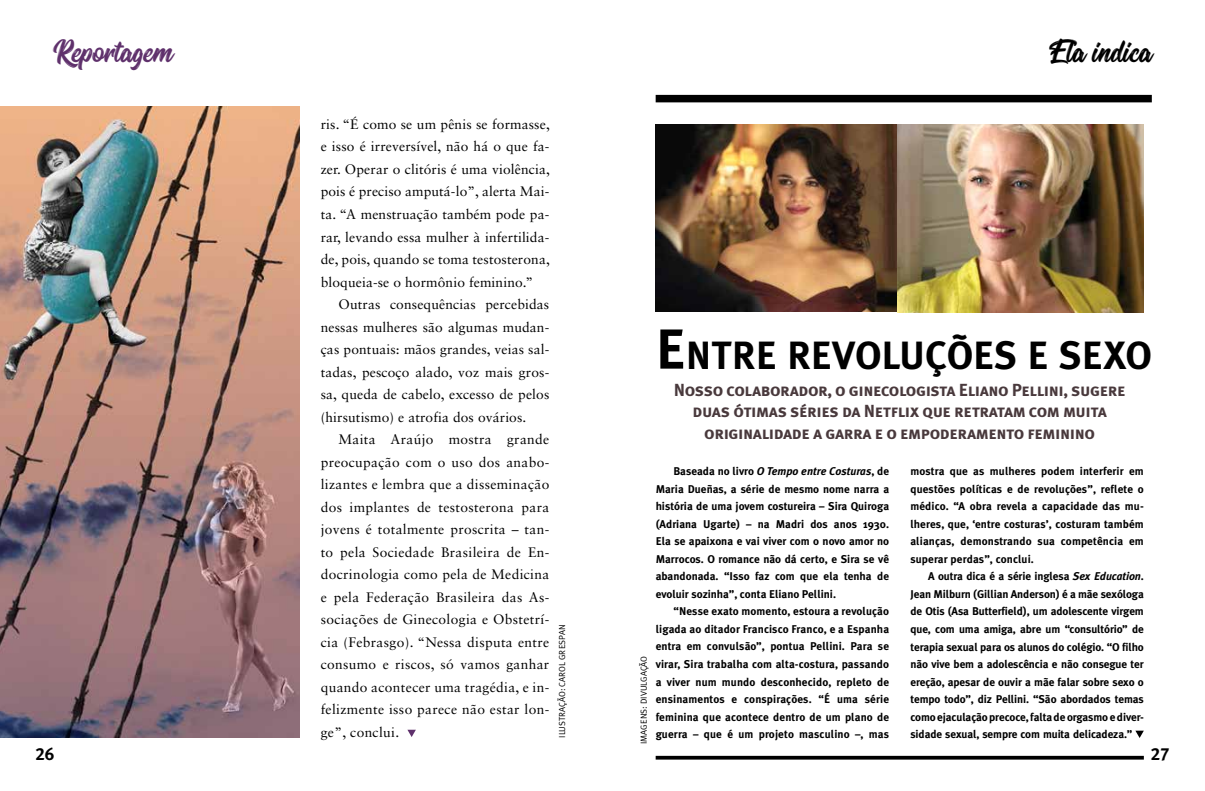
<style>
.page{position:relative;width:1205px;height:791px;background:#fff}
.page>*{position:absolute;margin:0;border:0;box-sizing:border-box;transform-origin:0 0}
.t1{font:40px "Oraqle Script";color:#5f316c}
.t2{font:40px "Oraqle Script";color:#000}
.t3{font:700 39.38px "Meta Plus";color:#000}
.t4{font:17.5px/21.2px "Meta Plus Bold Caps";letter-spacing:-.025em;color:#49393c;text-align:center}
.t5{font:17.5px "Meta Plus Bold Caps";color:#000}
.t6{font:13.75px/22.5px "Sabon LT Std";letter-spacing:.01em;color:#000;text-align:justify}
.t7{font:700 11.25px/17.5px "Meta Plus";color:#000;text-align:justify}
.t8{font:8.75px "Meta Plus Normal Caps";color:#000}
.s1{font-size:56.25px}
.s2{font-style:italic}
</style>
<div class="page">
<svg style="left:1135px;top:730px;width:9px;height:7px"></svg>
<img style="left:656px;top:124px;width:241px;height:187px">
<img style="left:897px;top:124px;width:247px;height:188px">
<div style="left:656px;top:95px;width:496px;height:7px;background:#000"></div>
<svg style="left:656px;top:755px;width:488px;height:4px;background:#363636"></svg>
<img style="left:0;top:106px;width:299px;height:631px">
<svg style="left:407px;top:729px;width:9px;height:7px"></svg>
<h1 class="t1" style="left:53px;top:32px;width:120px">Reportagem</h1>
<p class="t6" style="left:321px;top:113px;width:231px">ris. “É como se um pênis se formasse, e isso é irreversível, não há o que fa&shy;zer. Operar o clitóris é uma violência, pois é preciso amputá-lo”, alerta Mai&shy;ta. “A menstruação também pode pa&shy;rar, levando essa mulher à infertilida&shy;de, pois, quando se toma testosterona, bloqueia-se o hormônio feminino.”</p>
<p class="t6" style="left:321px;top:293px;width:230px;text-indent:18px">Outras consequências percebidas nessas mulheres são algumas mudan&shy;ças pontuais: mãos grandes, veias sal&shy;tadas, pescoço alado, voz mais gros&shy;sa, queda de cabelo, excesso de pelos (hirsutismo) e atrofia dos ovários.</p>
<p class="t6" style="left:321px;top:428px;width:230px;text-indent:18px">Maita Araújo mostra grande preocupação com o uso dos anabo&shy;lizantes e lembra que a disseminação dos implantes de testosterona para jovens é totalmente proscrita – tan&shy;to pela Sociedade Brasileira de En&shy;docrinologia como pela de Medicina e pela Federação Brasileira das As&shy;sociações de Ginecologia e Obstetrí&shy;cia (Febrasgo). “Nessa disputa entre consumo e riscos, só vamos ganhar quando acontecer uma tragédia, e in&shy;felizmente isso parece não estar lon&shy;ge”, conclui.</p>
<p class="t8" style="left:557px;top:737px;width:115px;rotate:-90deg">ILUSTRAÇÃO: CAROL GRESPAN</p>
<h1 class="t2" style="left:1049px;top:32px;width:104px">Ela indica</h1>
<h2 class="t3" style="left:656px;top:332px;width:498px"><span class="s1">E</span>NTRE REVOLUÇÕES E SEXO</h2>
<h3 class="t4" style="left:674px;top:379px;width:453px">Nosso colaborador, o ginecologista Eliano Pellini, sugere duas ótimas séries da Netflix que retratam com muita originalidade a garra e o empoderamento feminino</h3>
<p class="t7" style="left:656px;top:462px;width:235px;text-indent:18px">Baseada no livro <span class="s2">O Tempo entre Costuras</span>, de Maria Dueñas, a série de mesmo nome narra a história de uma jovem costureira – Sira Quiroga (Adriana Ugarte) – na Madri dos anos 1930.<br>Ela se apaixona e vai viver com o novo amor no Marrocos. O romance não dá certo, e Sira se vê abandonada. “Isso faz com que ela tenha de evoluir sozinha”, conta Eliano Pellini.</p>
<p class="t7" style="left:656px;top:602px;width:235px;text-indent:18px">“Nesse exato momento, estoura a revolução ligada ao ditador Francisco Franco, e a Espanha entra em convulsão”, pontua Pellini. Para se virar, Sira trabalha com alta-costura, passando a viver num mundo desconhecido, repleto de ensinamentos e conspirações. “É uma série feminina que acontece dentro de um plano de guerra – que é um projeto masculino –, mas</p>
<p class="t8" style="left:639px;top:743px;width:90px;rotate:-90deg">IMAGENS: DIVULGAÇÃO</p>
<p class="t7" style="left:910px;top:462px;width:235px">mostra que as mulheres podem interferir em questões políticas e de revoluções”, reflete o médico. “A obra revela a capacidade das mu&shy;lheres, que, ‘entre costuras’, costuram também alianças, demonstrando sua competência em superar perdas”, conclui.</p>
<p class="t7" style="left:910px;top:567px;width:235px;text-indent:18px">A outra dica é a série inglesa <span class="s2">Sex Education</span>.<br>Jean Milburn (Gillian Anderson) é a mãe sexóloga de Otis (Asa Butterfield), um adolescente virgem que, com uma amiga, abre um “consultório” de terapia sexual para os alunos do colégio. “O filho não vive bem a adolescência e não consegue ter ereção, apesar de ouvir a mãe falar sobre sexo o tempo todo”, diz Pellini. “São abordados temas como ejaculação precoce, falta de orgasmo e diver&shy;sidade sexual, sempre com muita delicadeza.”</p>
<h3 class="t5" style="left:35px;top:743px;width:20px">26</h3>
<h3 class="t5" style="left:1151px;top:743px;width:20px">27</h3>
</div>
